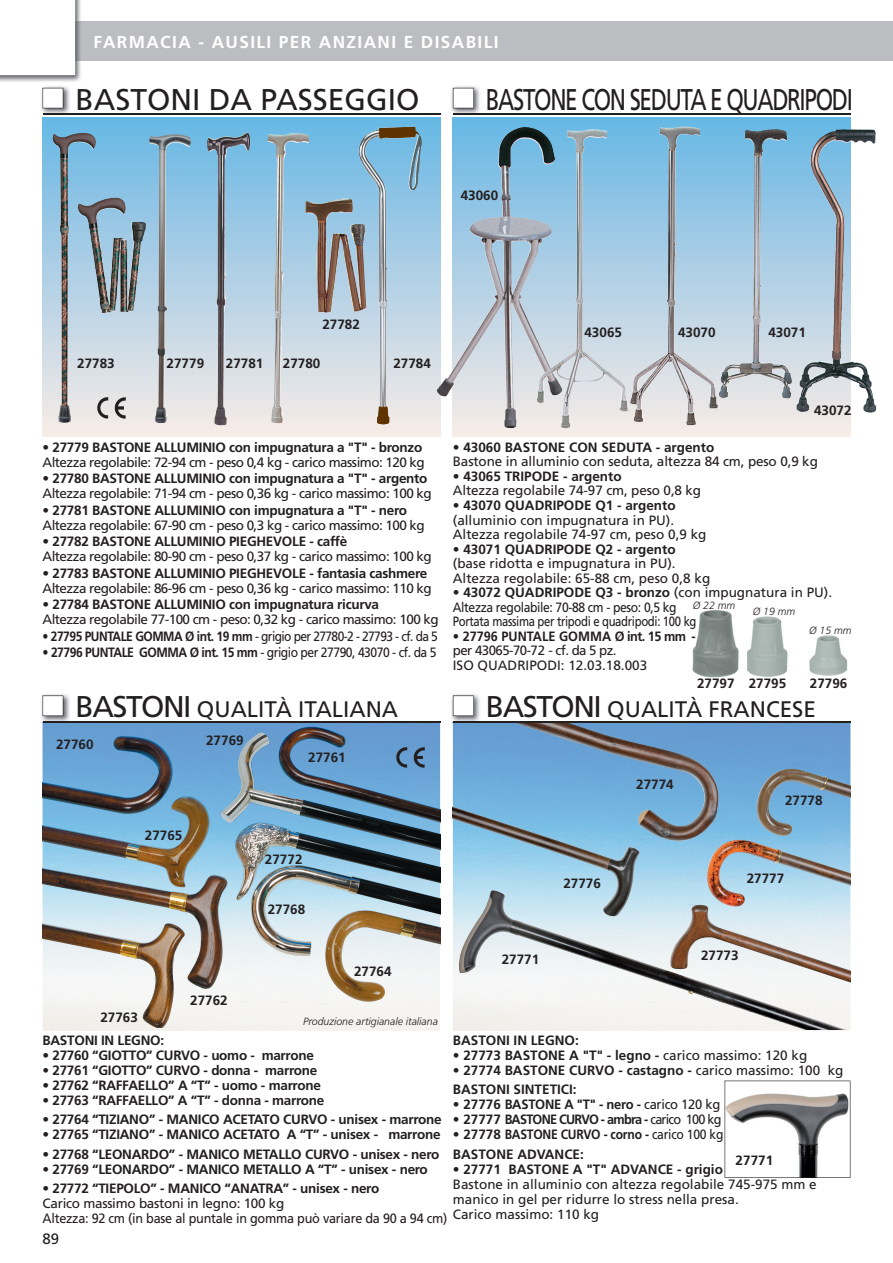
<style>
.page{position:relative;width:893px;height:1263px;background:#fff}
.page>*{position:absolute;margin:0;border:0;box-sizing:border-box;transform-origin:0 0}
.t1{font:30px "Frutiger LT Std";letter-spacing:-.06em;color:#231f20;scale:.75 1}
.t2{font:30px "Frutiger LT Std";color:#231f20}
.t3{font:22.5px "Frutiger LT Std";color:#231f20}
.t4{font:700 17.25px "Frutiger LT Std";letter-spacing:.08em;color:#fff}
.t5{font:15px "Frutiger LT Std";color:#231f20}
.t6{font:700 13.5px "Frutiger LT Std";letter-spacing:-.02em;color:#231f20}
.t7{font:13.5px/14.5px "Frutiger LT Std";letter-spacing:-.03em;color:#231f20}
.t8{font:700 13.5px/19.5px "Frutiger LT Std";color:#231f20}
.t9{font:13.5px/15px "Frutiger LT Std";color:#231f20}
.t10{font:13.5px "Frutiger LT Std";letter-spacing:-.01em;color:#231f20}
.t11{font:13.5px "Frutiger LT Std";letter-spacing:-.05em;color:#231f20;scale:.89 1}
.t12{font:13.5px "Frutiger LT Std";letter-spacing:-.03em;color:#231f20;scale:.9 1}
.t13{font:700 13.5px "Frutiger LT Std";letter-spacing:-.06em;color:#231f20}
.t14{font:700 13.5px "Frutiger LT Std";color:#231f20;scale:.94 1}
.t15{font:italic 300 10.5px "Frutiger LT Std";color:#231f20}
.s1{font-weight:700}
.s2{font-size:30px}
.s3{font-weight:400}
</style>
<div class="page">
<div style="left:16px;top:21px;width:877px;height:40px;background:#bcbdc0"></div>
<img style="left:0;top:0;width:81px;height:82px">
<img style="left:75px;top:21px;width:6px;height:40px">
<svg style="left:0;top:0;width:75px;height:75px"></svg>
<svg style="left:43px;top:118px;width:397px;height:318px;background:#b0cee0"></svg>
<svg style="left:453px;top:118px;width:397px;height:318px;background:#acc6d7"></svg>
<img style="left:309px;top:198px;width:57px;height:115px">
<img style="left:207px;top:132px;width:44px;height:294px">
<img style="left:267px;top:133px;width:42px;height:290px">
<img style="left:149px;top:134px;width:42px;height:289px">
<img style="left:41px;top:86px;width:29px;height:28px">
<svg style="left:43px;top:88px;width:20px;height:20px"></svg>
<img style="left:451px;top:86px;width:30px;height:28px">
<svg style="left:453px;top:88px;width:21px;height:20px"></svg>
<img style="left:43px;top:726px;width:397px;height:302px">
<img style="left:453px;top:723px;width:397px;height:307px">
<svg style="left:725px;top:1080px;width:125px;height:98px"></svg>
<img style="left:41px;top:694px;width:29px;height:29px">
<svg style="left:43px;top:723px;width:27px;height:1px"></svg>
<svg style="left:43px;top:695px;width:20px;height:21px"></svg>
<img style="left:451px;top:694px;width:29px;height:29px">
<svg style="left:453px;top:723px;width:28px;height:1px"></svg>
<svg style="left:453px;top:695px;width:21px;height:21px"></svg>
<img style="left:365px;top:126px;width:57px;height:65px">
<img style="left:749px;top:138px;width:43px;height:261px">
<img style="left:674px;top:129px;width:26px;height:225px">
<img style="left:519px;top:225px;width:33px;height:104px">
<img style="left:818px;top:140px;width:26px;height:187px">
<img style="left:582px;top:131px;width:45px;height:275px">
<img style="left:747px;top:616px;width:101px;height:61px">
<img style="left:692px;top:610px;width:47px;height:68px">
<img style="left:97px;top:208px;width:30px;height:96px">
<img style="left:52px;top:133px;width:44px;height:290px">
<img style="left:397px;top:747px;width:27px;height:20px">
<hr style="left:43px;top:721px;width:397px;height:2px;background:#231f20">
<hr style="left:453px;top:721px;width:398px;height:2px;background:#231f20">
<img style="left:97px;top:398px;width:28px;height:20px">
<hr style="left:43px;top:114px;width:397px;height:1px;background:#231f20">
<hr style="left:453px;top:114px;width:397px;height:1px;background:#231f20">
<p class="t4" style="left:94px;top:35px;width:407px">FARMACIA - AUSILI PER ANZIANI E DISABILI</p>
<h1 class="t2" style="left:76px;top:87px;width:345px">BASTONI DA PASSEGGIO</h1>
<h1 class="t1" style="left:486px;top:87px;width:491px">BASTONE CON SEDUTA E QUADRIPODI</h1>
<p class="t6" style="left:461px;top:190px;width:39px">43060</p>
<p class="t6" style="left:322px;top:318px;width:39px">27782</p>
<p class="t6" style="left:226px;top:358px;width:39px">27781</p>
<p class="t6" style="left:283px;top:358px;width:39px">27780</p>
<p class="t6" style="left:77px;top:358px;width:39px">27783</p>
<p class="t6" style="left:393px;top:358px;width:39px">27784</p>
<p class="t6" style="left:167px;top:358px;width:39px">27779</p>
<p class="t6" style="left:43px;top:442px;width:381px">• 27779 BASTONE ALLUMINIO con impugnatura a "T" - bronzo</p>
<p class="t7" style="left:43px;top:456px;width:384px">Altezza regolabile: 72-94 cm - peso 0,4 kg - carico massimo: 120 kg</p>
<p class="t6" style="left:43px;top:473px;width:386px">• 27780 BASTONE ALLUMINIO con impugnatura a "T" - argento</p>
<p class="t7" style="left:43px;top:487px;width:391px">Altezza regolabile: 71-94 cm - peso 0,36 kg - carico massimo: 100 kg</p>
<p class="t6" style="left:43px;top:505px;width:366px">• 27781 BASTONE ALLUMINIO con impugnatura a "T" - nero</p>
<p class="t7" style="left:43px;top:519px;width:384px">Altezza regolabile: 67-90 cm - peso 0,3 kg - carico massimo: 100 kg</p>
<p class="t6" style="left:43px;top:536px;width:306px">• 27782 BASTONE ALLUMINIO PIEGHEVOLE - caffè</p>
<p class="t7" style="left:43px;top:550px;width:391px">Altezza regolabile: 80-90 cm - peso 0,37 kg - carico massimo: 100 kg</p>
<p class="t6" style="left:43px;top:568px;width:386px">• 27783 BASTONE ALLUMINIO PIEGHEVOLE - fantasia cashmere</p>
<p class="t7" style="left:43px;top:582px;width:391px">Altezza regolabile: 86-96 cm - peso 0,36 kg - carico massimo: 110 kg</p>
<p class="t6" style="left:43px;top:599px;width:338px">• 27784 BASTONE ALLUMINIO con impugnatura ricurva</p>
<p class="t7" style="left:43px;top:613px;width:398px">Altezza regolabile 77-100 cm - peso: 0,32 kg - carico massimo: 100 kg</p>
<p class="t11" style="left:43px;top:631px;width:446px"><span class="s1">• 27795 PUNTALE GOMMA Ø int. 19 mm</span> - grigio per 27780-2 - 27793 - cf. da 5</p>
<p class="t12" style="left:43px;top:647px;width:439px"><span class="s1">• 27796 PUNTALE GOMMA Ø int. 15 mm</span> - grigio per 27790, 43070 - cf. da 5</p>
<h2 class="t3" style="left:76px;top:700px;width:324px"><span class="s2">BASTONI</span> QUALITÀ ITALIANA</h2>
<p class="t6" style="left:56px;top:739px;width:39px">27760</p>
<p class="t6" style="left:206px;top:735px;width:39px">27769</p>
<p class="t6" style="left:308px;top:751px;width:39px">27761</p>
<p class="t6" style="left:145px;top:830px;width:39px">27765</p>
<p class="t6" style="left:100px;top:1012px;width:39px">27763</p>
<p class="t6" style="left:190px;top:994px;width:39px">27762</p>
<p class="t6" style="left:265px;top:853px;width:39px">27772</p>
<p class="t6" style="left:268px;top:904px;width:39px">27768</p>
<p class="t6" style="left:354px;top:966px;width:39px">27764</p>
<p class="t15" style="left:303px;top:1017px;width:136px">Produzione artigianale italiana</p>
<p class="t6" style="left:584px;top:327px;width:39px">43065</p>
<p class="t6" style="left:678px;top:327px;width:39px">43070</p>
<p class="t6" style="left:768px;top:327px;width:39px">43071</p>
<p class="t6" style="left:814px;top:405px;width:39px">43072</p>
<p class="t8" style="left:453px;top:438px;width:263px">• 43060 BASTONE CON SEDUTA - argento</p>
<p class="t10" style="left:453px;top:456px;width:367px">Bastone in alluminio con seduta, altezza 84 cm, peso 0,9 kg</p>
<p class="t8" style="left:453px;top:467px;width:170px">• 43065 TRIPODE - argento</p>
<p class="t10" style="left:453px;top:485px;width:250px">Altezza regolabile 74-97 cm, peso 0,8 kg</p>
<p class="t8" style="left:453px;top:496px;width:224px">• 43070 QUADRIPODE Q1 - argento</p>
<p class="t9" style="left:453px;top:514px;width:255px;line-height:14.5px">(alluminio con impugnatura in PU).<br>Altezza regolabile 74-97 cm, peso 0,9 kg</p>
<p class="t8" style="left:453px;top:540px;width:224px">• 43071 QUADRIPODE Q2 - argento</p>
<p class="t9" style="left:453px;top:557px;width:259px;line-height:14.5px">(base ridotta e impugnatura in PU).<br>Altezza regolabile: 65-88 cm, peso 0,8 kg</p>
<p class="t7" style="left:453px;top:586px;width:381px"><span class="s1">• 43072 QUADRIPODE Q3 - bronzo</span> (con impugnatura in PU).<br>Altezza regolabile: 70-88 cm - peso: 0,5 kg<br>Portata massima per tripodi e quadripodi: 100 kg</p>
<p class="t14" style="left:453px;top:631px;width:260px">• 27796 PUNTALE GOMMA Ø int. 15 mm -</p>
<p class="t9" style="left:453px;top:644px;width:196px">per 43065-70-72 - cf. da 5 pz.<br>ISO QUADRIPODI: 12.03.18.003</p>
<h2 class="t3" style="left:486px;top:700px;width:332px"><span class="s2">BASTONI</span> QUALITÀ FRANCESE</h2>
<p class="t15" style="left:693px;top:601px;width:44px">Ø 22 mm</p>
<p class="t15" style="left:753px;top:607px;width:44px">Ø 19 mm</p>
<p class="t15" style="left:809px;top:626px;width:44px">Ø 15 mm</p>
<p class="t8" style="left:697px;top:675px;width:91px">27797 27795</p>
<p class="t6" style="left:810px;top:678px;width:39px">27796</p>
<p class="t6" style="left:502px;top:954px;width:39px">27771</p>
<p class="t6" style="left:563px;top:878px;width:39px">27776</p>
<p class="t6" style="left:636px;top:779px;width:39px">27774</p>
<p class="t6" style="left:785px;top:795px;width:39px">27778</p>
<p class="t6" style="left:747px;top:873px;width:39px">27777</p>
<p class="t6" style="left:701px;top:950px;width:39px">27773</p>
<p class="t8" style="left:453px;top:1031px;width:128px">BASTONI IN LEGNO:</p>
<p class="t8" style="left:453px;top:1046px;width:356px">• 27773 BASTONE A "T" - legno - <span class="s3">carico massimo: 120 kg</span></p>
<p class="t8" style="left:453px;top:1061px;width:392px">• 27774 BASTONE CURVO - castagno - <span class="s3">carico massimo: 100 kg<br></span>BASTONI SINTETICI:</p>
<p class="t6" style="left:453px;top:1099px;width:269px">• 27776 BASTONE A "T" - nero - <span class="s3">carico 120 kg</span></p>
<p class="t13" style="left:453px;top:1114px;width:270px">• 27777 BASTONE CURVO - ambra - <span class="s3">carico 100 kg</span></p>
<p class="t8" style="left:453px;top:1126px;width:272px">• 27778 BASTONE CURVO - corno - <span class="s3">carico 100 kg<br></span>BASTONE ADVANCE:</p>
<p class="t8" style="left:453px;top:1160px;width:272px">• 27771 BASTONE A "T" ADVANCE - grigio</p>
<p class="t9" style="left:453px;top:1177px;width:365px">Bastone in alluminio con altezza regolabile 745-975 mm e manico in gel per ridurre lo stress nella presa.<br>Carico massimo: 110 kg</p>
<p class="t6" style="left:43px;top:1034px;width:123px">BASTONI IN LEGNO:</p>
<p class="t6" style="left:43px;top:1049px;width:273px">• 27760 “GIOTTO” CURVO - uomo - marrone</p>
<p class="t6" style="left:43px;top:1064px;width:276px">• 27761 “GIOTTO” CURVO - donna - marrone</p>
<p class="t6" style="left:43px;top:1079px;width:280px">• 27762 “RAFFAELLO” A “T” - uomo - marrone</p>
<p class="t6" style="left:43px;top:1094px;width:283px">• 27763 “RAFFAELLO” A “T” - donna - marrone</p>
<p class="t6" style="left:43px;top:1114px;width:401px">• 27764 “TIZIANO” - MANICO ACETATO CURVO - unisex - marrone</p>
<p class="t6" style="left:43px;top:1129px;width:399px">• 27765 “TIZIANO” - MANICO ACETATO A “T” - unisex - marrone</p>
<p class="t6" style="left:43px;top:1148px;width:398px">• 27768 “LEONARDO” - MANICO METALLO CURVO - unisex - nero</p>
<p class="t6" style="left:43px;top:1163px;width:387px">• 27769 “LEONARDO” - MANICO METALLO A “T” - unisex - nero</p>
<p class="t6" style="left:43px;top:1183px;width:338px">• 27772 “TIEPOLO” - MANICO “ANATRA” - unisex - nero</p>
<p class="t7" style="left:43px;top:1197px;width:406px;line-height:15px">Carico massimo bastoni in legno: 100 kg<br>Altezza: 92 cm (in base al puntale in gomma può variare da 90 a 94 cm)</p>
<p class="t6" style="left:736px;top:1155px;width:39px">27771</p>
<p class="t5" style="left:43px;top:1233px;width:18px">89</p>
</div>
